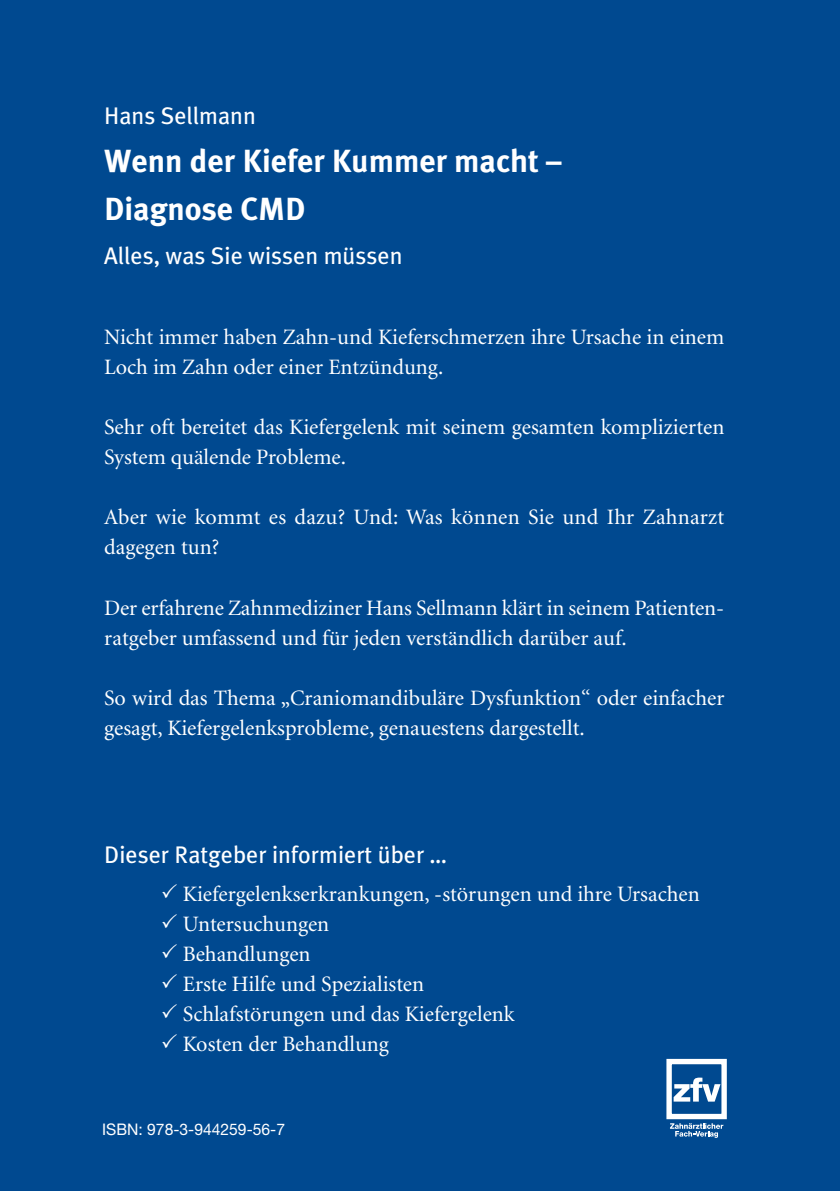
<style>
.page{position:relative;width:840px;height:1191px;background:#fff}
.page>*{position:absolute;margin:0;border:0;box-sizing:border-box;transform-origin:0 0}
.t1{font:700 32px/48px "Meta Plus";color:#fff}
.t2{font:24px "Meta Plus";color:#fff}
.t3{font:22px/30px "Minion";color:#fff}
.t4{font:16px "Helvetica Neue";color:#fff}
</style>
<div class="page">
<hr style="left:839px;top:0;width:1px;height:1191px;background:#231f20">
<div style="left:0;top:0;width:839px;height:1191px;background:#004990"></div>
<div style="left:666px;top:1058px;width:60px;height:61px;border:5px solid #fff"></div>
<svg style="left:673px;top:1077px;width:47px;height:24px"></svg>
<svg style="left:670px;top:1123px;width:53px;height:14px"></svg>
<p class="t2" style="left:104px;top:102px;width:153px">Hans Sellmann</p>
<h1 class="t1" style="left:104px;top:139px;width:458px">Wenn der Kiefer Kummer macht –<br>Diagnose CMD</h1>
<p class="t2" style="left:104px;top:242px;width:300px">Alles, was Sie wissen müssen</p>
<p class="t3" style="left:104px;top:324px;width:621px">Nicht immer haben Zahn-und Kieferschmerzen ihre Ursache in einem<br>Loch im Zahn oder einer Entzündung.</p>
<p class="t3" style="left:104px;top:414px;width:621px">Sehr oft bereitet das Kiefergelenk mit seinem gesamten komplizierten<br>System quälende Probleme.</p>
<p class="t3" style="left:104px;top:504px;width:621px">Aber wie kommt es dazu? Und: Was können Sie und Ihr Zahnarzt dagegen tun?</p>
<p class="t3" style="left:104px;top:594px;width:621px">Der erfahrene Zahnmediziner Hans Sellmann klärt in seinem Patienten&shy;ratgeber umfassend und für jeden verständlich darüber auf.</p>
<p class="t3" style="left:104px;top:684px;width:621px">So wird das Thema „Craniomandibuläre Dysfunktion“ oder einfacher gesagt, Kiefergelenksprobleme, genauestens dargestellt.</p>
<p class="t2" style="left:104px;top:840px;width:344px">Dieser Ratgeber informiert über …</p>
<p class="t3" style="left:161px;top:881px;width:540px">✓ Kiefergelenkserkrankungen, -störungen und ihre Ursachen</p>
<p class="t3" style="left:161px;top:911px;width:170px">✓ Untersuchungen</p>
<p class="t3" style="left:161px;top:941px;width:151px">✓ Behandlungen</p>
<p class="t3" style="left:161px;top:971px;width:265px">✓ Erste Hilfe und Spezialisten</p>
<p class="t3" style="left:161px;top:1001px;width:355px">✓ Schlafstörungen und das Kiefergelenk</p>
<p class="t3" style="left:161px;top:1031px;width:229px">✓ Kosten der Behandlung</p>
<p class="t4" style="left:102px;top:1123px;width:184px">ISBN: 978-3-944259-56-7</p>
</div>
